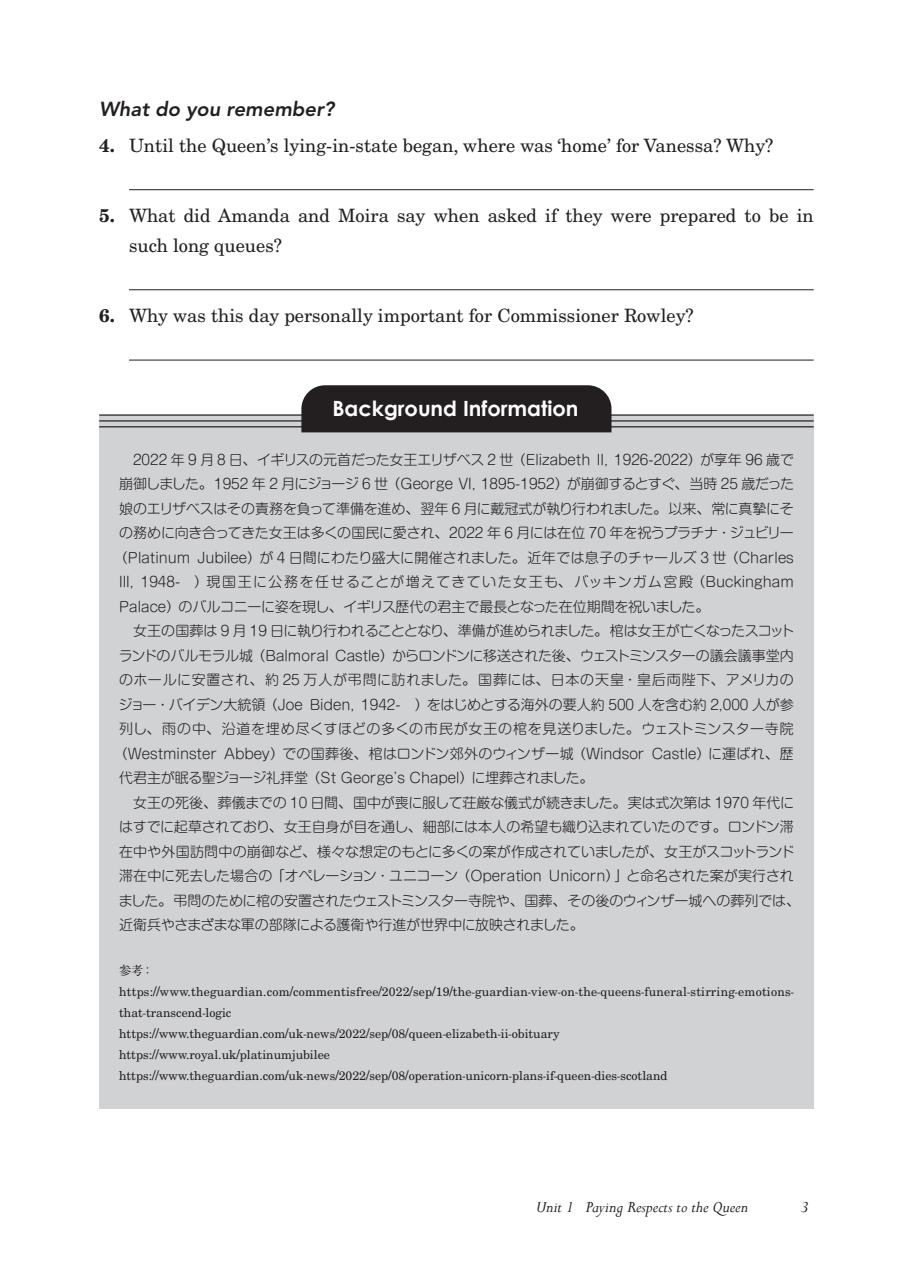
<style>
.page{position:relative;width:903px;height:1275px;background:#fff}
.page>*{position:absolute;margin:0;border:0;box-sizing:border-box;transform-origin:0 0}
.t1{font:700 21px "Century Gothic";color:#fff}
.t2{font:italic 800 20.12px "Avenir LT Std";color:#231f20}
.t3{font:18.38px/29.8px "New Century Schlbk LT Std";color:#231f20}
.t4{font:italic 17.5px "Perpetua";color:#231f20}
.t5{font:300 14px "Shin M Go Pr 6";color:#231f20}
.t6{font:300 14px "Shin M Go Pr 6";letter-spacing:-.02em;color:#231f20}
.t7{font:300 14px "Shin M Go Pr 6";letter-spacing:-.025em;color:#231f20}
.t8{font:300 14px "Shin M Go Pr 6";letter-spacing:.075em;color:#231f20}
.t9{font:300 14px "Shin M Go Pr 6";letter-spacing:.03em;color:#231f20}
.t10{font:300 14px "Shin M Go Pr 6";letter-spacing:.045em;color:#231f20}
.t11{font:12.25px/21px "New Century Schlbk LT Std";color:#231f20}
.t12{font:12.25px "Ryumin Pr 6";color:#231f20}
.s1{font-weight:700}
.s2{font-size:13.3px}
.s3{font-family:"Ryumin Pro"}
</style>
<div class="page">
<hr style="left:129px;top:189px;width:685px;height:1px;background:#231f20">
<hr style="left:129px;top:289px;width:685px;height:1px;background:#231f20">
<hr style="left:129px;top:360px;width:685px;height:1px;background:#231f20">
<div style="left:99px;top:415px;width:715px;height:694px;background:#d1d2d4"></div>
<hr style="left:99px;top:414px;width:715px;height:2px;background:#231f20">
<hr style="left:99px;top:420px;width:715px;height:2px;background:#231f20">
<hr style="left:99px;top:426px;width:715px;height:1px;background:#231f20">
<div style="left:301px;top:385px;width:310px;height:47px;background:#231f20"></div>
<h2 class="t2" style="left:99px;top:97px;width:237px">What do you remember?</h2>
<h3 class="t3" style="left:99px;top:131px;width:676px"><span class="s1">4.</span> Until the Queen’s lying-in-state began, where was ‘home’ for Vanessa? Why?</h3>
<h3 class="t3" style="left:129px;top:201px;width:686px;text-indent:-30px"><span class="s1">5.</span> What did Amanda and Moira say when asked if they were prepared to be in such long queues?</h3>
<h3 class="t3" style="left:99px;top:301px;width:596px"><span class="s1">6.</span> Why was this day personally important for Commissioner Rowley?</h3>
<h1 class="t1" style="left:332px;top:393px;width:248px">Background Information</h1>
<p class="t5" style="left:119px;top:448px;width:676px">　2022 年 9 月 8 日、イギリスの元首だった女王エリザベス 2 世（Elizabeth II, 1926-2022）が享年 96 歳で</p>
<p class="t5" style="left:119px;top:472px;width:676px">崩御しました。1952 年 2 月にジョージ 6 世（George VI, 1895-1952）が崩御するとすぐ、当時 25 歳だった</p>
<p class="t5" style="left:119px;top:497px;width:676px">娘のエリザベスはその責務を負って準備を進め、翌年 6 月に戴冠式が執り行われました。以来、常に真摯にそ</p>
<p class="t6" style="left:119px;top:521px;width:676px">の務めに向き合ってきた女王は多くの国民に愛され、2022 年 6 月には在位 70 年を祝うプラチナ・ジュビリー</p>
<p class="t5" style="left:114px;top:546px;width:681px">（Platinum Jubilee）が 4 日間にわたり盛大に開催されました。近年では息子のチャールズ 3 世（Charles</p>
<p class="t8" style="left:119px;top:570px;width:676px">III, 1948-　）現国王に公務を任せることが増えてきていた女王も、バッキンガム宮殿（Buckingham</p>
<p class="t6" style="left:119px;top:595px;width:592px">Palace）のバルコニーに姿を現し、イギリス歴代の君主で最長となった在位期間を祝いました。</p>
<p class="t7" style="left:119px;top:619px;width:677px">　女王の国葬は 9 月 19 日に執り行われることとなり、準備が進められました。棺は女王が亡くなったスコット</p>
<p class="t5" style="left:119px;top:644px;width:677px">ランドのバルモラル城（Balmoral Castle）からロンドンに移送された後、ウェストミンスターの議会議事堂内</p>
<p class="t9" style="left:119px;top:668px;width:676px">のホールに安置され、約 25 万人が弔問に訪れました。国葬には、日本の天皇・皇后両陛下、アメリカの</p>
<p class="t5" style="left:118px;top:693px;width:677px">ジョー・バイデン大統領（Joe Biden, 1942-　）をはじめとする海外の要人約 500 人を含む約 2,000 人が参</p>
<p class="t10" style="left:119px;top:717px;width:676px">列し、雨の中、沿道を埋め尽くすほどの多くの市民が女王の棺を見送りました。ウェストミンスター寺院</p>
<p class="t5" style="left:114px;top:742px;width:681px">（Westminster Abbey）での国葬後、棺はロンドン郊外のウィンザー城（Windsor Castle）に運ばれ、歴</p>
<p class="t5" style="left:119px;top:766px;width:476px">代君主が眠る聖ジョージ礼拝堂（St Georgeʼs Chapel）に埋葬されました。</p>
<p class="t5" style="left:119px;top:791px;width:677px">　女王の死後、葬儀までの 10 日間、国中が喪に服して荘厳な儀式が続きました。実は式次第は 1970 年代に</p>
<p class="t5" style="left:119px;top:815px;width:676px">はすでに起草されており、女王自身が目を通し、細部には本人の希望も織り込まれていたのです。ロンドン滞</p>
<p class="t5" style="left:119px;top:840px;width:677px">在中や外国訪問中の崩御など、様々な想定のもとに多くの案が作成されていましたが、女王がスコットランド</p>
<p class="t5" style="left:119px;top:864px;width:676px">滞在中に死去した場合の「オペレーション・ユニコーン（Operation Unicorn）」と命名された案が実行され</p>
<p class="t6" style="left:119px;top:889px;width:683px">ました。弔問のために棺の安置されたウェストミンスター寺院や、国葬、その後のウィンザー城への葬列では、</p>
<p class="t7" style="left:119px;top:913px;width:466px">近衛兵やさまざまな軍の部隊による護衛や行進が世界中に放映されました。</p>
<p class="t12" style="left:119px;top:961px;width:36px">参考：</p>
<p class="t11" style="left:119px;top:981px;width:676px">https:<span class="s2">//</span>www.theguardian.com<span class="s2">/</span>commentisfree<span class="s2">/</span>2022<span class="s2">/</span>sep<span class="s2">/</span>19<span class="s2">/</span>the<span class="s3">-</span>guardian<span class="s3">-</span>view<span class="s3">-</span>on<span class="s3">-</span>the<span class="s3">-</span>queens<span class="s3">-</span>funeral<span class="s3">-</span>stirring<span class="s3">-</span>emotions&shy;that<span class="s3">-</span>transcend<span class="s3">-</span>logic<br>https:<span class="s2">//</span>www.theguardian.com<span class="s2">/</span>uk<span class="s3">-</span>news<span class="s2">/</span>2022<span class="s2">/</span>sep<span class="s2">/</span>08<span class="s2">/</span>queen<span class="s3">-</span>elizabeth<span class="s3">-</span>ii<span class="s3">-</span>obituary<br>https:<span class="s2">//</span>www.royal.uk<span class="s2">/</span>platinumjubilee https:<span class="s2">//</span>www.theguardian.com<span class="s2">/</span>uk<span class="s3">-</span>news<span class="s2">/</span>2022<span class="s2">/</span>sep<span class="s2">/</span>08<span class="s2">/</span>operation<span class="s3">-</span>unicorn<span class="s3">-</span>plans<span class="s3">-</span>if<span class="s3">-</span>queen<span class="s3">-</span>dies<span class="s3">-</span>scotland</p>
<p class="t4" style="left:536px;top:1195px;width:214px">Unit 1 Paying Respects to the Queen</p>
<p class="t4" style="left:800px;top:1195px;width:10px">3</p>
</div>
